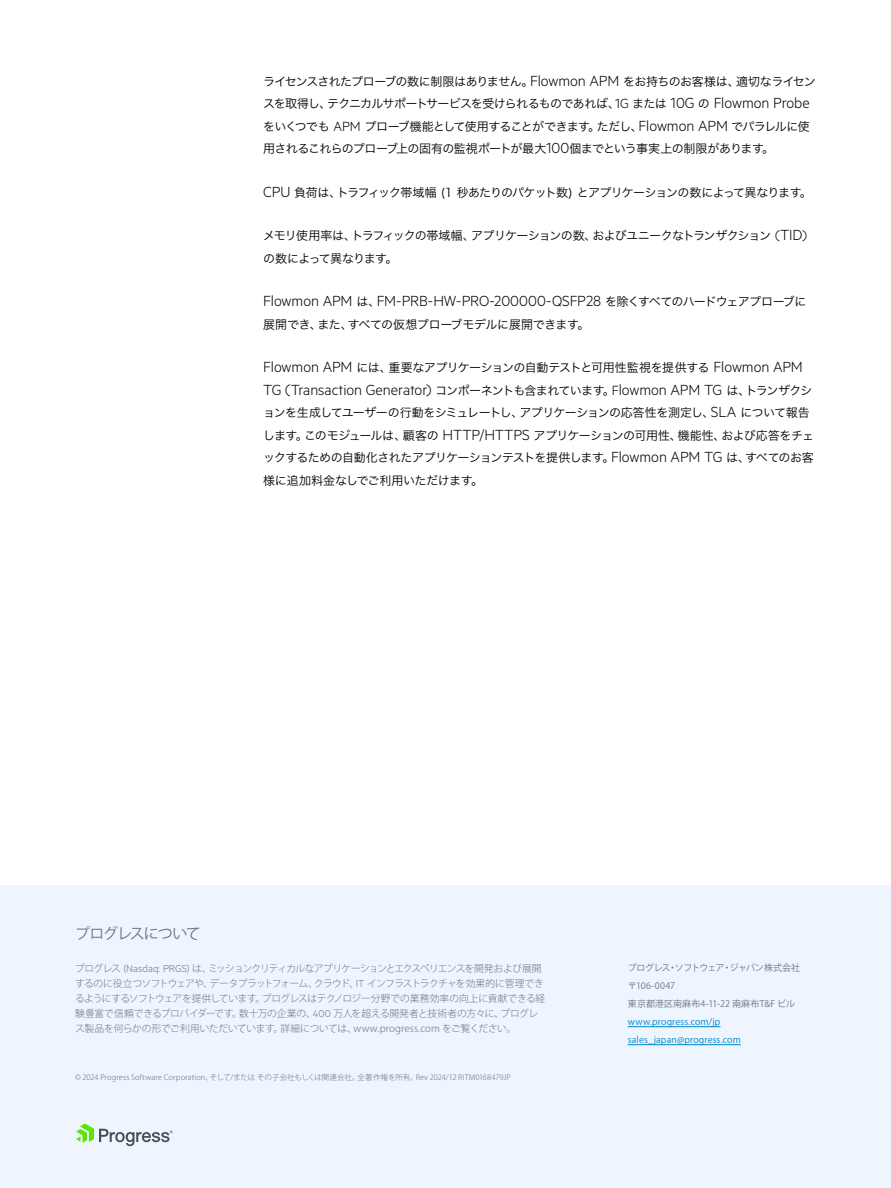
<style>
.page{position:relative;width:891px;height:1188px;background:#fff}
.page>*{position:absolute;margin:0;border:0;box-sizing:border-box;transform-origin:0 0}
.Body_2{font:300 16.5px "Metric";letter-spacing:-.005em;color:#000}
.t1{font:15px "Koz Go Pr 6 N";letter-spacing:-.065em;color:#6c7589}
.Body_2-2{font:12px/22.5px "Hira Kaku Pro N W3";letter-spacing:-.055em;color:#000}
.Body_2-3{font:12px "Hira Kaku Pro N W3";letter-spacing:-.02em;color:#000}
.t2{font:300 9.75px/15px "Koz Go Pr 6 N";letter-spacing:-.04em;color:#6c7589}
.t3{font:9px/18px "Koz Go Pr 6 N";color:#6c7589}
.t4{font:9px/18px "Koz Go Pr 6 N";letter-spacing:.015em;color:#0083ca}
.t5{font:300 7.5px "Koz Go Pr 6 N";letter-spacing:.01em;color:#6c7589}
.s1{font-family:"Metric";font-weight:300;font-size:16.5px}
.s2{font-family:"Metric";font-weight:300;font-size:15px}
.s3{font-family:"Hira Kaku Pro N W3";font-weight:400;font-size:12px}
.s4{font-size:15px}
.s5{font-family:"Metric";font-size:11.25px}
</style>
<div class="page">
<div style="left:0;top:885px;width:891px;height:303px;background:#eef5ff"></div>
<svg style="left:76px;top:1124px;width:96px;height:22px"></svg>
<hr style="left:628px;top:1026px;width:92px;height:1px;background:#0083ca">
<hr style="left:628px;top:1044px;width:113px;height:1px;background:#0083ca">
<p class="Body_2-2" style="left:263px;top:69px;width:554px">ライセンスされたプローブの数に制限はありません。<span class="s1">Flowmon APM</span> をお持ちのお客様は、適切なライセンスを取得し、テクニカルサポートサービスを受けられるものであれば、<span class="s2">1G</span> または <span class="s1">10G</span> の <span class="s1">Flowmon Probe</span>をいくつでも <span class="s2">APM</span> プローブ機能として使用することができます。ただし、<span class="s1">Flowmon APM</span> でパラレルに使用されるこれらのプローブ上の固有の監視ポートが最大<span class="s1">100</span>個までという事実上の制限があります。</p>
<p class="Body_2-2" style="left:263px;top:180px;width:550px"><span class="s1">CPU</span> 負荷は、トラフィック帯域幅 (1 秒あたりのパケット数) とアプリケーションの数によって異なります。</p>
<p class="Body_2-2" style="left:263px;top:224px;width:545px">メモリ使用率は、トラフィックの帯域幅、アプリケーションの数、およびユニークなトランザクション <span class="s2">(</span><span class="s1">TID</span><span class="s2">)</span>の数によって異なります。</p>
<p class="Body_2" style="left:263px;top:291px;width:545px">Flowmon APM <span class="s3">は、</span>FM-PRB-HW-PRO-200000-QSFP28 <span class="s3">を除くすべてのハードウェアプローブに</span></p>
<p class="Body_2-3" style="left:263px;top:314px;width:328px">展開でき、また、すべての仮想プローブモデルに展開できます。</p>
<p class="Body_2-2" style="left:263px;top:356px;width:541px"><span class="s1">Flowmon APM</span> には、重要なアプリケーションの自動テストと可用性監視を提供する <span class="s1">Flowmon APM</span></p>
<p class="Body_2" style="left:263px;top:380px;width:551px">TG (Transaction Generator) <span class="s3">コンポーネントも含まれています。</span><span class="s4">F</span>lowmon APM TG <span class="s3">は、トランザクシ</span></p>
<p class="Body_2-2" style="left:263px;top:401px;width:552px">ョンを生成してユーザーの行動をシミュレートし、アプリケーションの応答性を測定し、<span class="s1">SLA</span> について報告します。このモジュールは、顧客の <span class="s1">HTTP/HTTPS</span> アプリケーションの可用性、機能性、および応答をチェックするための自動化されたアプリケーションテストを提供します。<span class="s1">Flowmon APM TG</span> は、すべてのお客様に追加料金なしでご利用いただけます。</p>
<p class="t1" style="left:75px;top:925px;width:127px">プログレスについて</p>
<p class="t2" style="left:75px;top:961px;width:472px">プログレス (<span class="s5">Nasdaq: PRGS</span>) は、ミッションクリティカルなアプリケーションとエクスペリエンスを開発および展開するのに役立つソフトウェアや、データプラットフォーム、クラウド、<span class="s5">IT</span> インフラストラクチャを効果的に管理できるようにするソフトウェアを提供しています。プログレスはテクノロジー分野での業務効率の向上に貢献できる経験豊富で信頼できるプロバイダーです。数十万の企業の、<span class="s5">400</span> 万人を超える開発者と技術者の方々に、プログレス製品を何らかの形でご利用いただいています。詳細については、www.progress.com をご覧ください。</p>
<p class="t5" style="left:75px;top:1073px;width:437px">© 2024 Progress Software Corporation、そして/または その子会社もしくは関連会社。全著作権を所有。Rev 2024/12 RITM0168479JP</p>
<p class="t3" style="left:628px;top:959px;width:174px">プログレス・ソフトウェア・ジャパン株式会社〒106-0047<br>東京都港区南麻布4-11-22 南麻布T&amp;F ビル</p>
<p class="t4" style="left:628px;top:1013px;width:115px">www.progress.com/jp sales_japan@progress.com</p>
</div>
